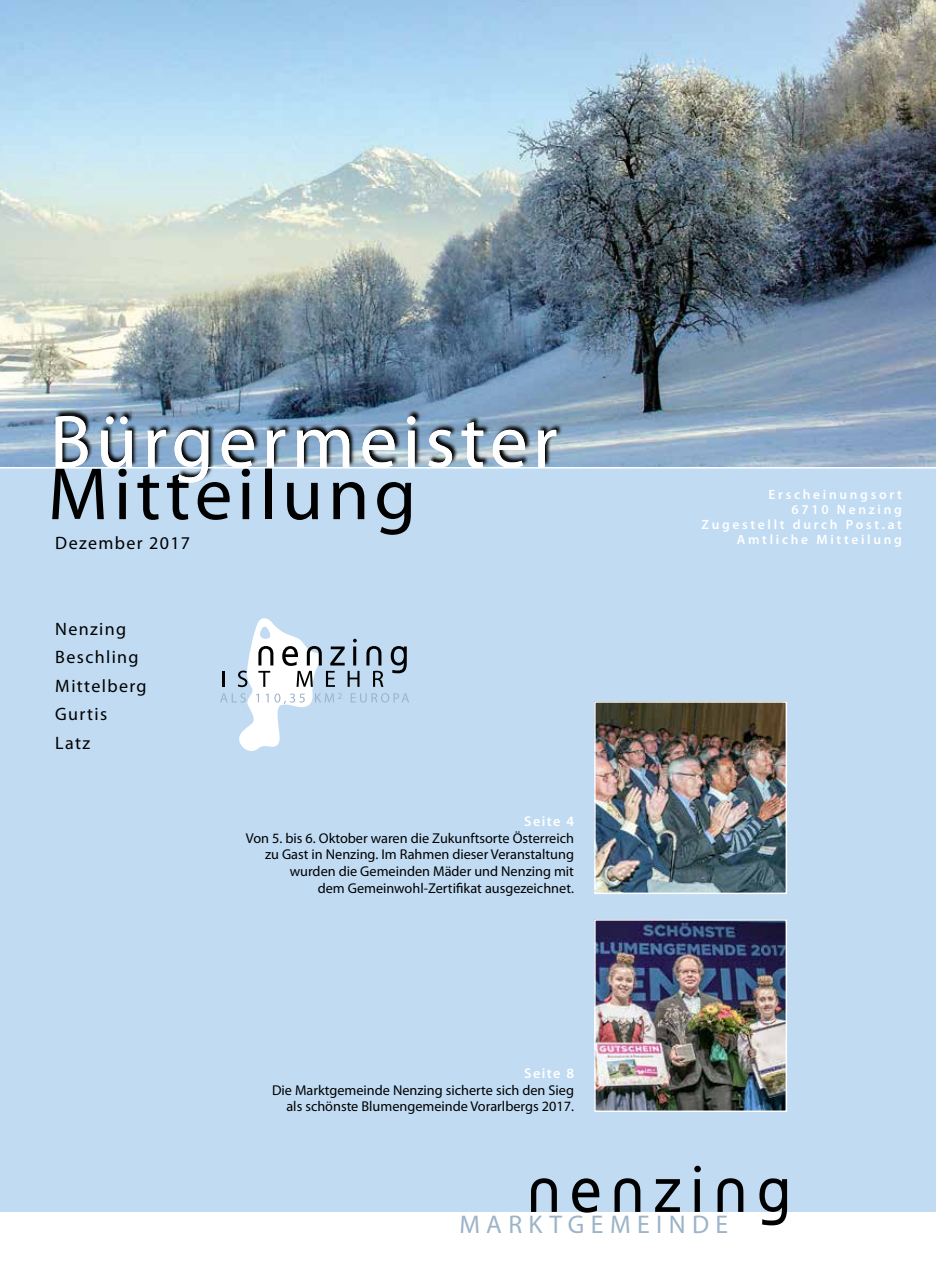
<style>
.page{position:relative;width:936px;height:1263px;background:#fff}
.page>*{position:absolute;margin:0;border:0;box-sizing:border-box;transform-origin:0 0}
.t1{font:75px "Myriad Pro";letter-spacing:.07em;color:#fff}
.t2{font:75px "Myriad Pro";letter-spacing:.065em;color:#000}
.t3{font:25.65px "Myriad Pro";letter-spacing:.25em;color:#9db3c8}
.t4{font:18px/28.5px "Myriad Pro";letter-spacing:.075em;color:#000}
.t5{font:14.25px/16.8px "Myriad Pro";color:#000;text-align:right}
.t6{font:600 14.25px "Myriad Pro";letter-spacing:.1em;color:#fff}
.t7{font:600 13.5px/15px "Myriad Pro";letter-spacing:.2em;color:#fff;text-align:right}
.s1{font-size:72.75px}
</style>
<div class="page">
<img style="left:0;top:0;width:935px;height:467px">
<div style="left:0;top:468px;width:935px;height:744px;background:#c0dbf2"></div>
<svg style="left:55px;top:409px;width:507px;height:73px"></svg>
<img style="left:597px;top:922px;width:187px;height:187px">
<div style="left:594px;top:919px;width:193px;height:193px;border:2px solid #fff"></div>
<img style="left:597px;top:704px;width:187px;height:187px">
<div style="left:594px;top:701px;width:193px;height:193px;border:2px solid #fff"></div>
<hr style="left:0;top:467px;width:935px;height:1px;background:#fff">
<svg style="left:220px;top:618px;width:189px;height:133px"></svg>
<svg style="left:572px;top:1178px;width:27px;height:34px"></svg>
<svg style="left:655px;top:1179px;width:25px;height:33px"></svg>
<svg style="left:694px;top:1179px;width:5px;height:33px"></svg>
<svg style="left:759px;top:1178px;width:28px;height:47px"></svg>
<svg style="left:694px;top:1166px;width:6px;height:6px"></svg>
<svg style="left:531px;top:1178px;width:26px;height:34px"></svg>
<svg style="left:614px;top:1178px;width:26px;height:34px"></svg>
<svg style="left:717px;top:1178px;width:26px;height:34px"></svg>
<h1 class="t1" style="left:50px;top:401px;width:509px">Bürgermeister</h1>
<h1 class="t2" style="left:48px;top:453px;width:370px">Mittei<span class="s1">l</span>ung</h1>
<p class="t4" style="left:55px;top:529px;width:136px">Dezember 2017</p>
<p class="t4" style="left:55px;top:615px;width:93px">Nenzing<br>Beschling<br>Mittelberg<br>Gurtis<br>Latz</p>
<p class="t6" style="left:524px;top:813px;width:51px">Seite 4</p>
<p class="t5" style="left:246px;top:830px;width:329px">Von 5. bis 6. Oktober waren die Zukunftsorte Österreich zu Gast in Nenzing. Im Rahmen dieser Veranstaltung wurden die Gemeinden Mäder und Nenzing mit<br>dem Gemeinwohl-Zertifikat ausgezeichnet.</p>
<p class="t6" style="left:524px;top:1065px;width:51px">Seite 8</p>
<p class="t5" style="left:272px;top:1082px;width:303px">Die Marktgemeinde Nenzing sicherte sich den Sieg als schönste Blumengemeinde Vorarlbergs 2017.</p>
<p class="t7" style="left:701px;top:487px;width:202px">Erscheinungsort<br>6710 Nenzing<br>Zugestellt durch Post.at</p>
<p class="t7" style="left:737px;top:532px;width:166px">Amtliche Mitteilung</p>
<h2 class="t3" style="left:459px;top:1209px;width:270px">MARKTGEMEINDE</h2>
</div>
